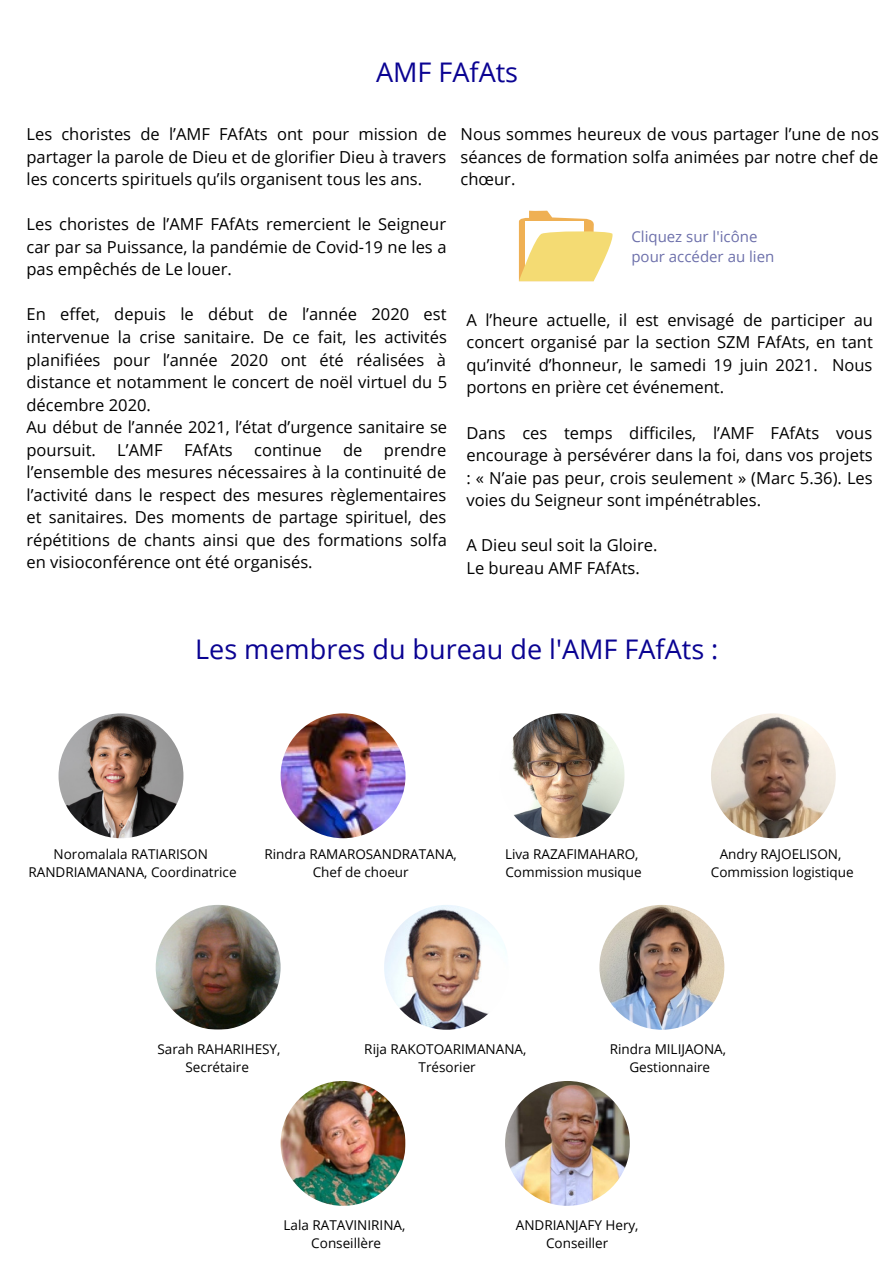
<style>
.page{position:relative;width:894px;height:1264px;background:#fff}
.page>*{position:absolute;margin:0;border:0;box-sizing:border-box;transform-origin:0 0}
.t1{font:27px "Open Sans";color:#0a0392}
.t2{font:16.5px/22.5px "Open Sans";color:#000;text-align:justify}
.t3{font:15px "Open Sans";color:#6d70ab}
.t4{font:13.5px "Open Sans";color:#000}
</style>
<div class="page">
<svg style="left:518px;top:211px;width:95px;height:70px"></svg>
<img style="left:58px;top:713px;width:125px;height:125px;border-radius:50%">
<img style="left:280px;top:713px;width:125px;height:125px;border-radius:50%">
<img style="left:499px;top:713px;width:125px;height:125px;border-radius:50%">
<img style="left:710px;top:713px;width:125px;height:125px;border-radius:50%">
<img style="left:156px;top:904px;width:124px;height:125px;border-radius:50%">
<img style="left:384px;top:904px;width:125px;height:125px;border-radius:50%">
<img style="left:599px;top:904px;width:125px;height:125px;border-radius:50%">
<img style="left:280px;top:1080px;width:125px;height:125px;border-radius:50%">
<img style="left:505px;top:1080px;width:124px;height:125px;border-radius:50%">
<p class="t1" style="left:376px;top:53px;width:144px">AMF FAfAts</p>
<p class="t2" style="left:26px;top:123px;width:421px">Les choristes de l’AMF FAfAts ont pour mission de partager la parole de Dieu et de glorifier Dieu à travers les concerts spirituels qu’ils organisent tous les ans.</p>
<p class="t2" style="left:26px;top:213px;width:421px">Les choristes de l’AMF FAfAts remercient le Seigneur car par sa Puissance, la pandémie de Covid-19 ne les a pas empêchés de Le louer.</p>
<p class="t2" style="left:26px;top:303px;width:422px">En effet, depuis le début de l’année 2020 est intervenue la crise sanitaire. De ce fait, les activités planifiées pour l’année 2020 ont été réalisées à distance et notamment le concert de noël virtuel du 5 décembre 2020.</p>
<p class="t2" style="left:26px;top:415px;width:422px">Au début de l’année 2021, l’état d’urgence sanitaire se poursuit.</p>
<p class="t2" style="left:117px;top:438px;width:47px">L’AMF</p>
<p class="t2" style="left:184px;top:438px;width:50px">FAfAts</p>
<p class="t2" style="left:254px;top:438px;width:69px">continue</p>
<p class="t2" style="left:343px;top:438px;width:21px">de</p>
<p class="t2" style="left:26px;top:438px;width:422px;text-indent:357px">prendre l’ensemble des mesures nécessaires à la continuité de l’activité dans le respect des mesures règlementaires et sanitaires. Des moments de partage spirituel, des répétitions de chants ainsi que des formations solfa en visioconférence ont été organisés.</p>
<p class="t2" style="left:460px;top:123px;width:420px">Nous sommes heureux de vous partager l’une de nos séances de formation solfa animées par notre chef de chœur.</p>
<p class="t3" style="left:631px;top:226px;width:127px">Cliquez sur l'icône</p>
<p class="t3" style="left:631px;top:246px;width:144px">pour accéder au lien</p>
<p class="t2" style="left:466px;top:308px;width:408px">A l’heure actuelle, il est envisagé de participer au concert organisé par la section SZM FAfAts, en tant qu’invité d’honneur, le samedi 19 juin 2021. Nous portons en prière cet événement.</p>
<p class="t2" style="left:466px;top:421px;width:407px">Dans ces temps difficiles, l’AMF FAfAts vous encourage à persévérer dans la foi, dans vos projets : « N’aie pas peur, crois seulement » (Marc 5.36). Les voies du Seigneur sont impénétrables.</p>
<p class="t2" style="left:466px;top:533px;width:192px">A Dieu seul soit la Gloire.</p>
<p class="t2" style="left:466px;top:556px;width:175px">Le bureau AMF FAfAts.</p>
<p class="t1" style="left:195px;top:630px;width:524px">Les membres du bureau de l'AMF FAfAts :</p>
<p class="t4" style="left:54px;top:844px;width:156px">Noromalala RATIARISON</p>
<p class="t4" style="left:28px;top:862px;width:210px">RANDRIAMANANA, Coordinatrice</p>
<p class="t4" style="left:264px;top:844px;width:194px">Rindra RAMAROSANDRATANA,</p>
<p class="t4" style="left:312px;top:862px;width:98px">Chef de choeur</p>
<p class="t4" style="left:505px;top:844px;width:135px">Liva RAZAFIMAHARO,</p>
<p class="t4" style="left:505px;top:862px;width:138px">Commission musique</p>
<p class="t4" style="left:719px;top:844px;width:123px">Andry RAJOELISON,</p>
<p class="t4" style="left:710px;top:862px;width:144px">Commission logistique</p>
<p class="t4" style="left:157px;top:1039px;width:124px">Sarah RAHARIHESY,</p>
<p class="t4" style="left:185px;top:1057px;width:65px">Secrétaire</p>
<p class="t4" style="left:364px;top:1039px;width:163px">Rija RAKOTOARIMANANA,</p>
<p class="t4" style="left:418px;top:1057px;width:59px">Trésorier</p>
<p class="t4" style="left:609px;top:1039px;width:118px">Rindra MILIJAONA,</p>
<p class="t4" style="left:629px;top:1057px;width:82px">Gestionnaire</p>
<p class="t4" style="left:283px;top:1215px;width:123px">Lala RATAVINIRINA,</p>
<p class="t4" style="left:311px;top:1233px;width:71px">Conseillère</p>
<p class="t4" style="left:515px;top:1215px;width:124px">ANDRIANJAFY Hery,</p>
<p class="t4" style="left:546px;top:1233px;width:64px">Conseiller</p>
</div>
